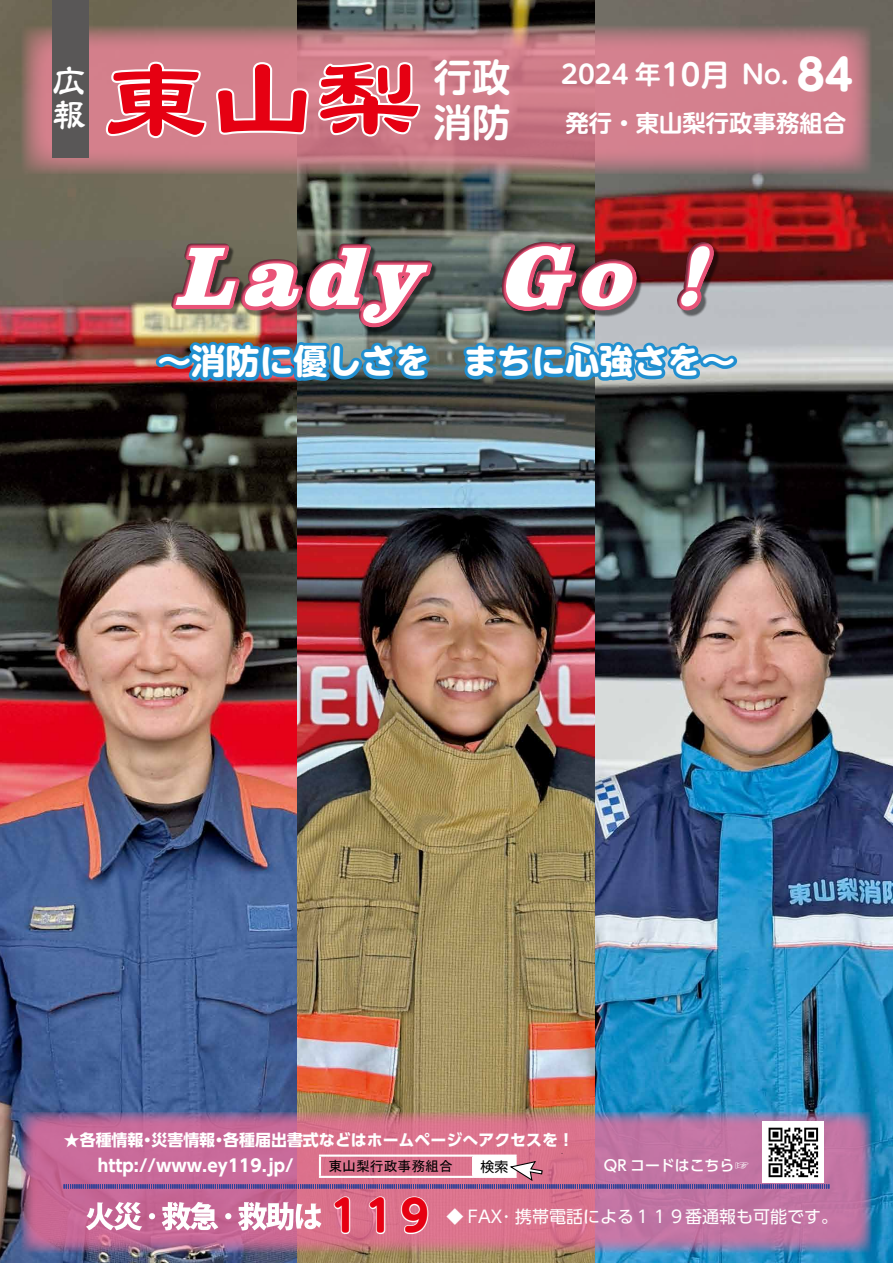
<style>
.page{position:relative;width:893px;height:1263px;background:#fff}
.page>*{position:absolute;margin:0;border:0;box-sizing:border-box;transform-origin:0 0}
.t1{font:106.35px "DFTF Lei Sho G W7 WIN RKSJ H";color:#e60012}
.t2{font:italic 900 85.05px "Clarendon BT";color:#fff}
.t3{font:700 42.45px "UD Shin M Go Pro";color:#e60012}
.t4{font:700 38.25px/44.7px "UD Shin M Go Pro De";color:#fff}
.t5{font:700 34.05px "UD Shin M Go Pr 6";color:#fff}
.t6{font:500 34.05px/34px "Reisho 101 Std";color:#fff}
.t7{font:700 25.5px "UD Shin M Go Pro De";color:#fff}
.t8{font:700 23.4px "UD Shin M Go Pro De";color:#fff}
.t9{font:16.95px "UD Shin Go Pr 6";color:#fff}
.t10{font:700 16.95px "UD Shin Go Pr 6";color:#fff}
.t11{font:700 15.9px "UD Shin Go Pr 6";color:#fff}
.t12{font:500 14.85px "UD Shin Go Pr 6";color:#fff}
.t13{font:13.8px "MS Gothic";color:#000}
.t14{font:13.8px "UD Shin Go Pr 6";color:#000}
.s1{font-family:"UD Shin M Go Pro";font-size:42.45px}
.s2{font-size:29.7px}
</style>
<div class="page">
<img style="left:0;top:0;width:893px;height:1263px">
<svg style="left:21px;top:1112px;width:851px;height:140px;background:#ba7196"></svg>
<svg style="left:21px;top:26px;width:851px;height:148px;background:#c17a84"></svg>
<svg style="left:86px;top:1202px;width:235px;height:28px"></svg>
<svg style="left:333px;top:1195px;width:18px;height:40px"></svg>
<svg style="left:368px;top:1195px;width:18px;height:40px"></svg>
<svg style="left:400px;top:1195px;width:29px;height:40px"></svg>
<div style="left:763px;top:1122px;width:61px;height:61px;background:#fff"></div>
<div style="left:52px;top:0;width:36px;height:157px;background:#595757"></div>
<img style="left:104px;top:0;width:335px;height:404px">
<svg style="left:460px;top:342px;width:283px;height:77px;background:#3e657a"></svg>
<div style="left:136px;top:201px;width:733px;height:141px;background:#000;opacity:.5"></div>
<svg style="left:63px;top:1128px;width:767px;height:61px;background:#c3769b"></svg>
<h3 class="t4" style="left:434px;top:53px;width:78px">行政消防</h3>
<h3 class="t7" style="left:742px;top:54px;width:112px">No. <span class="s1">84</span></h3>
<h3 class="t6" style="left:52px;top:60px;width:35px">広報</h3>
<h3 class="t7" style="left:561px;top:54px;width:170px">2024 年<span class="s2">10月</span></h3>
<h1 class="t1" style="left:103px;top:47px;width:320px">東山梨</h1>
<h3 class="t8" style="left:566px;top:104px;width:282px">発行・東山梨行政事務組合</h3>
<h2 class="t2" style="left:174px;top:223px;width:557px">Lady Go !</h2>
<h3 class="t5" style="left:157px;top:332px;width:580px">～消防に優しさを　まちに心強さを～</h3>
<p class="t11" style="left:64px;top:1127px;width:512px">★各種情報・災害情報・各種届出書式などはホームページへアクセスを！</p>
<p class="t10" style="left:98px;top:1151px;width:197px">http://www.ey119.jp/</p>
<p class="t12" style="left:604px;top:1153px;width:147px">QR コードはこちら☞</p>
<p class="t13" style="left:328px;top:1159px;width:126px">東山梨行政事務組合</p>
<p class="t14" style="left:480px;top:1155px;width:29px">検索</p>
<h3 class="t3" style="left:323px;top:1181px;width:114px">１１９</h3>
<p class="t9" style="left:446px;top:1202px;width:393px">◆ FAX･携帯電話による１１９番通報も可能です。</p>
</div>
